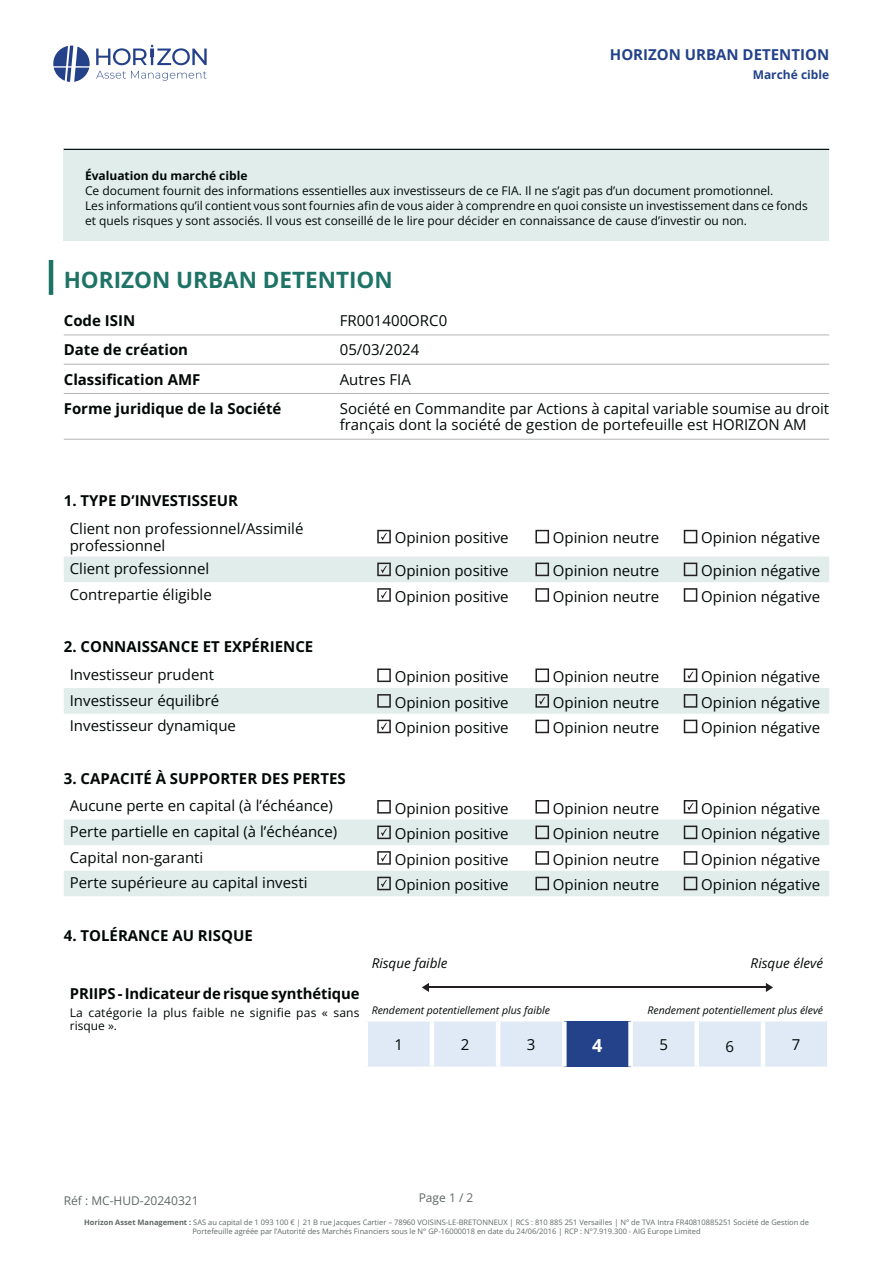
<style>
.page{position:relative;width:893px;height:1263px;background:#fff}
.page>*{position:absolute;margin:0;border:0;box-sizing:border-box;transform-origin:0 0}
.t1{font:700 22.5px "Open Sans";color:#1d7466}
.t2{font:700 18px "Open Sans";color:#fff}
.t3{font:15px/16.5px "Open Sans";color:#000806}
.t4{font:700 15px "Open Sans";color:#000806}
.t5{font:700 15px "Open Sans";color:#23428a}
.t6{font:italic 13.5px "Open Sans";color:#000806}
.t7{font:12px/15px "Open Sans";color:#000806}
.t8{font:12px "Open Sans";color:#5f6765}
.t9{font:700 12px "Open Sans";color:#000806}
.t10{font:700 12px "Open Sans";color:#23428a}
.t11{font:italic 10.5px "Open Sans";color:#000806}
.t12{font:7.5px/9px "Open Sans";color:#5f6765;text-align:center}
.s1{font-weight:700}
</style>
<div class="page">
<svg style="left:53px;top:45px;width:154px;height:37px"></svg>
<hr style="left:49px;top:260px;width:4px;height:35px;background:#1d7466">
<hr style="left:64px;top:335px;width:765px;height:1px;background:#b2b4b4">
<hr style="left:64px;top:364px;width:765px;height:1px;background:#b2b4b4">
<hr style="left:64px;top:393px;width:765px;height:1px;background:#b2b4b4">
<hr style="left:64px;top:439px;width:765px;height:1px;background:#b2b4b4">
<div style="left:64px;top:149px;width:765px;height:92px;background:#e0edea"></div>
<hr style="left:64px;top:149px;width:765px;height:1px;background:#000806">
<svg style="left:377px;top:530px;width:14px;height:13px"></svg>
<svg style="left:535px;top:530px;width:14px;height:13px"></svg>
<svg style="left:684px;top:530px;width:13px;height:13px"></svg>
<div style="left:64px;top:557px;width:765px;height:25px;background:#e0edea"></div>
<svg style="left:377px;top:588px;width:14px;height:14px"></svg>
<svg style="left:535px;top:588px;width:14px;height:14px"></svg>
<svg style="left:684px;top:588px;width:13px;height:14px"></svg>
<svg style="left:377px;top:668px;width:14px;height:14px"></svg>
<svg style="left:535px;top:668px;width:14px;height:14px"></svg>
<svg style="left:684px;top:668px;width:13px;height:14px"></svg>
<div style="left:64px;top:688px;width:765px;height:26px;background:#e0edea"></div>
<svg style="left:377px;top:720px;width:14px;height:13px"></svg>
<svg style="left:535px;top:720px;width:14px;height:13px"></svg>
<svg style="left:684px;top:720px;width:13px;height:13px"></svg>
<svg style="left:64px;top:819px;width:765px;height:77px;fill:#e0edea"></svg>
<svg style="left:377px;top:800px;width:14px;height:13px"></svg>
<svg style="left:535px;top:800px;width:14px;height:13px"></svg>
<svg style="left:684px;top:800px;width:13px;height:13px"></svg>
<svg style="left:377px;top:825px;width:14px;height:14px"></svg>
<svg style="left:535px;top:825px;width:14px;height:14px"></svg>
<svg style="left:684px;top:825px;width:13px;height:14px"></svg>
<svg style="left:377px;top:851px;width:14px;height:14px"></svg>
<svg style="left:535px;top:851px;width:14px;height:14px"></svg>
<svg style="left:684px;top:851px;width:13px;height:14px"></svg>
<svg style="left:377px;top:877px;width:14px;height:13px"></svg>
<svg style="left:535px;top:877px;width:14px;height:13px"></svg>
<svg style="left:684px;top:877px;width:13px;height:13px"></svg>
<div style="left:368px;top:1021px;width:459px;height:45px;background:#dfeaf6"></div>
<div style="left:564px;top:1021px;width:67px;height:45px;background:#23428a"></div>
<hr style="left:430px;top:1021px;width:4px;height:45px;background:#fff">
<hr style="left:496px;top:1021px;width:4px;height:45px;background:#fff">
<hr style="left:761px;top:1021px;width:4px;height:45px;background:#fff">
<div style="left:562px;top:1021px;width:5px;height:45px;background:#fff"></div>
<div style="left:628px;top:1021px;width:5px;height:45px;background:#fff"></div>
<div style="left:694px;top:1021px;width:5px;height:45px;background:#fff"></div>
<hr style="left:425px;top:987px;width:342px;height:1px;background:#231f20">
<svg style="left:422px;top:983px;width:7px;height:9px"></svg>
<svg style="left:766px;top:983px;width:7px;height:9px"></svg>
<p class="t5" style="left:610px;top:44px;width:221px">HORIZON URBAN DETENTION</p>
<p class="t10" style="left:753px;top:66px;width:78px">Marché cible</p>
<p class="t9" style="left:85px;top:167px;width:164px">Évaluation du marché cible</p>
<p class="t7" style="left:85px;top:183px;width:724px">Ce document fournit des informations essentielles aux investisseurs de ce FIA. Il ne s’agit pas d’un document promotionnel.<br>Les informations qu’il contient vous sont fournies afin de vous aider à comprendre en quoi consiste un investissement dans ce fonds et quels risques y sont associés. Il vous est conseillé de le lire pour décider en connaissance de cause d’investir ou non.</p>
<h1 class="t1" style="left:64px;top:265px;width:330px">HORIZON URBAN DETENTION</h1>
<p class="t4" style="left:64px;top:310px;width:73px">Code ISIN</p>
<p class="t3" style="left:340px;top:312px;width:109px">FR001400ORC0</p>
<p class="t4" style="left:64px;top:340px;width:126px">Date de création</p>
<p class="t3" style="left:340px;top:341px;width:81px">05/03/2024</p>
<p class="t4" style="left:64px;top:369px;width:138px">Classification AMF</p>
<p class="t3" style="left:340px;top:370px;width:73px">Autres FIA</p>
<p class="t4" style="left:64px;top:398px;width:219px">Forme juridique de la Société</p>
<p class="t3" style="left:340px;top:400px;width:491px">Société en Commandite par Actions à capital variable soumise au droit français dont la société de gestion de portefeuille est HORIZON AM</p>
<p class="t4" style="left:64px;top:491px;width:176px">1. TYPE D’INVESTISSEUR</p>
<p class="t3" style="left:70px;top:520px;width:235px">Client non professionnel/Assimilé professionnel</p>
<p class="t3" style="left:395px;top:529px;width:115px">Opinion positive</p>
<p class="t3" style="left:553px;top:529px;width:108px">Opinion neutre</p>
<p class="t3" style="left:701px;top:529px;width:120px">Opinion négative</p>
<p class="t3" style="left:70px;top:560px;width:141px">Client professionnel</p>
<p class="t3" style="left:395px;top:562px;width:115px">Opinion positive</p>
<p class="t3" style="left:553px;top:562px;width:108px">Opinion neutre</p>
<p class="t3" style="left:701px;top:562px;width:120px">Opinion négative</p>
<p class="t3" style="left:70px;top:586px;width:143px">Contrepartie éligible</p>
<p class="t3" style="left:395px;top:588px;width:115px">Opinion positive</p>
<p class="t3" style="left:553px;top:588px;width:108px">Opinion neutre</p>
<p class="t3" style="left:701px;top:588px;width:120px">Opinion négative</p>
<p class="t4" style="left:64px;top:636px;width:251px">2. CONNAISSANCE ET EXPÉRIENCE</p>
<p class="t3" style="left:70px;top:666px;width:146px">Investisseur prudent</p>
<p class="t3" style="left:395px;top:668px;width:115px">Opinion positive</p>
<p class="t3" style="left:553px;top:668px;width:108px">Opinion neutre</p>
<p class="t3" style="left:701px;top:668px;width:120px">Opinion négative</p>
<p class="t3" style="left:70px;top:691px;width:151px">Investisseur équilibré</p>
<p class="t3" style="left:395px;top:694px;width:115px">Opinion positive</p>
<p class="t3" style="left:553px;top:694px;width:108px">Opinion neutre</p>
<p class="t3" style="left:701px;top:694px;width:120px">Opinion négative</p>
<p class="t3" style="left:70px;top:717px;width:168px">Investisseur dynamique</p>
<p class="t3" style="left:395px;top:719px;width:115px">Opinion positive</p>
<p class="t3" style="left:553px;top:719px;width:108px">Opinion neutre</p>
<p class="t3" style="left:701px;top:719px;width:120px">Opinion négative</p>
<p class="t4" style="left:64px;top:768px;width:284px">3. CAPACITÉ À SUPPORTER DES PERTES</p>
<p class="t3" style="left:70px;top:797px;width:265px">Aucune perte en capital (à l’échéance)</p>
<p class="t3" style="left:395px;top:799px;width:115px">Opinion positive</p>
<p class="t3" style="left:553px;top:799px;width:108px">Opinion neutre</p>
<p class="t3" style="left:701px;top:799px;width:120px">Opinion négative</p>
<p class="t3" style="left:70px;top:823px;width:269px">Perte partielle en capital (à l’échéance)</p>
<p class="t3" style="left:395px;top:825px;width:115px">Opinion positive</p>
<p class="t3" style="left:553px;top:825px;width:108px">Opinion neutre</p>
<p class="t3" style="left:701px;top:825px;width:120px">Opinion négative</p>
<p class="t3" style="left:70px;top:848px;width:135px">Capital non-garanti</p>
<p class="t3" style="left:395px;top:851px;width:115px">Opinion positive</p>
<p class="t3" style="left:553px;top:851px;width:108px">Opinion neutre</p>
<p class="t3" style="left:701px;top:851px;width:120px">Opinion négative</p>
<p class="t3" style="left:70px;top:874px;width:239px">Perte supérieure au capital investi</p>
<p class="t3" style="left:395px;top:876px;width:115px">Opinion positive</p>
<p class="t3" style="left:553px;top:876px;width:108px">Opinion neutre</p>
<p class="t3" style="left:701px;top:876px;width:120px">Opinion négative</p>
<p class="t4" style="left:64px;top:925px;width:190px">4. TOLÉRANCE AU RISQUE</p>
<p class="t4" style="left:70px;top:983px;width:291px">PRIIPS - Indicateur de risque synthétique</p>
<p class="t7" style="left:70px;top:1005px;width:291px;line-height:13.5px">La catégorie la plus faible ne signifie pas « sans risque ».</p>
<p class="t6" style="left:372px;top:954px;width:77px">Risque faible</p>
<p class="t6" style="left:751px;top:954px;width:74px">Risque élevé</p>
<p class="t11" style="left:372px;top:1003px;width:180px">Rendement potentiellement plus faible</p>
<p class="t11" style="left:648px;top:1003px;width:177px">Rendement potentiellement plus élevé</p>
<p class="t3" style="left:394px;top:1036px;width:10px">1</p>
<p class="t3" style="left:461px;top:1036px;width:10px">2</p>
<p class="t3" style="left:527px;top:1036px;width:10px">3</p>
<p class="t2" style="left:592px;top:1033px;width:12px">4</p>
<p class="t3" style="left:659px;top:1036px;width:10px">5</p>
<p class="t3" style="left:726px;top:1038px;width:10px">6</p>
<p class="t3" style="left:792px;top:1036px;width:10px">7</p>
<p class="t8" style="left:64px;top:1192px;width:136px">Réf : MC-HUD-20240321</p>
<p class="t8" style="left:419px;top:1189px;width:56px">Page 1 / 2</p>
<p class="t12" style="left:84px;top:1217px;width:727px"><span class="s1">Horizon Asset Management :</span> SAS au capital de 1 093 100 € | 21 B rue Jacques Cartier – 78960 VOISINS-LE-BRETONNEUX | RCS : 810 885 251 Versailles | N° de TVA Intra FR40810885251 Société de Gestion de<br>Portefeuille agréée par l’Autorité des Marchés Financiers sous le N° GP-16000018 en date du 24/06/2016 | RCP : N°7.919.300 - AIG Europe Limited</p>
</div>
